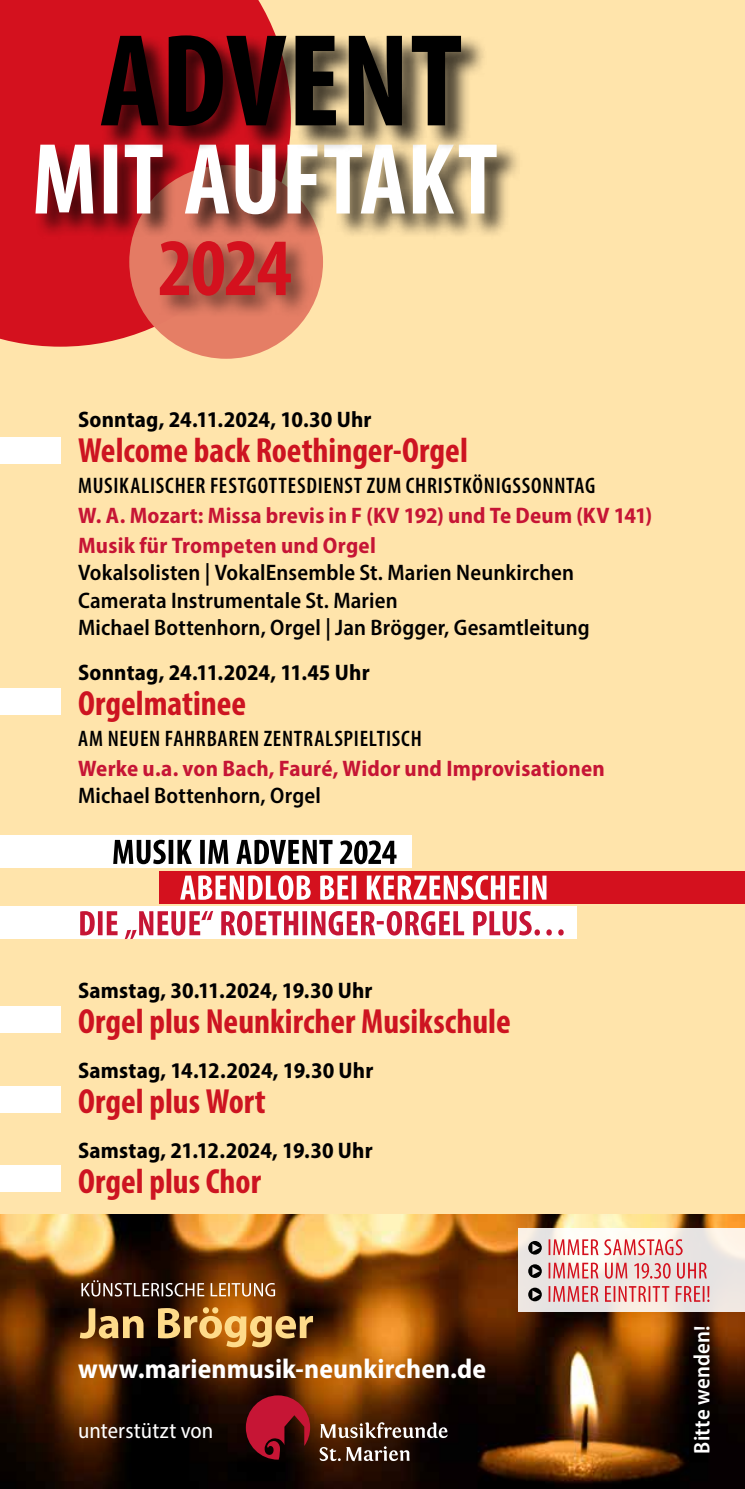
<style>
.page{position:relative;width:745px;height:1489px;background:#fff}
.page>*{position:absolute;margin:0;border:0;box-sizing:border-box;transform-origin:0 0}
.t1{font:700 condensed 35px "Myriad Pro";color:#cd1421}
.t2{font:700 semi-condensed 27.5px "Myriad Pro";letter-spacing:.005em;color:#fff}
.t3{font:600 semi-condensed 22.5px/27.5px "Myriad Pro";letter-spacing:.01em;color:#000}
.t4{font:700 semi-condensed 22.5px "Myriad Pro";letter-spacing:.01em;color:#000}
.t5{font:700 semi-condensed 22.5px/30px "Myriad Pro";letter-spacing:.01em;color:#c61535}
.t6{font:600 condensed 22.5px "Myriad Pro";letter-spacing:.03em;color:#000}
.t7{font:semi-condensed 22.5px "Myriad Pro";letter-spacing:.005em;color:#fff}
.t8{font:600 semi-condensed 22.5px "Myriad Pro";letter-spacing:.01em;color:#fff}
</style>
<div class="page">
<div style="left:0;top:0;width:744px;height:1488px;background:#ffe4ab"></div>
<div style="left:0;top:0;width:291px;height:346px;background:#d4111e"></div>
<div style="left:129px;top:165px;width:194px;height:194px;background:#e57d65;border-radius:50%"></div>
<img style="left:0;top:1214px;width:744px;height:274px">
<svg style="left:80px;top:1307px;width:233px;height:40px;background:#906531"></svg>
<svg style="left:81px;top:1280px;width:194px;height:16px;background:#7e5b41"></svg>
<svg style="left:320px;top:1421px;width:128px;height:17px;background:#796152"></svg>
<svg style="left:319px;top:1446px;width:21px;height:14px"></svg>
<svg style="left:346px;top:1446px;width:63px;height:14px"></svg>
<svg style="left:246px;top:1395px;width:64px;height:64px;background:#81111f"></svg>
<svg style="left:517px;top:1227px;width:227px;height:84px;background:#ede5df"></svg>
<svg style="left:548px;top:1285px;width:161px;height:16px;background:#e4a3a4"></svg>
<svg style="left:528px;top:1287px;width:13px;height:14px"></svg>
<svg style="left:548px;top:1262px;width:158px;height:16px;background:#e5a4a5"></svg>
<svg style="left:528px;top:1264px;width:13px;height:13px"></svg>
<svg style="left:548px;top:1239px;width:134px;height:16px;background:#eda8a8"></svg>
<svg style="left:528px;top:1240px;width:13px;height:14px"></svg>
<div style="left:157px;top:238px;width:156px;height:80px;background:#000;opacity:.5"></div>
<svg style="left:160px;top:241px;width:131px;height:55px;background:#c63836"></svg>
<div style="left:35px;top:143px;width:487px;height:97px;background:#000;opacity:.75"></div>
<svg style="left:35px;top:145px;width:461px;height:69px;background:#c7a49c"></svg>
<div style="left:100px;top:34px;width:387px;height:118px;background:#000;opacity:.75"></div>
<svg style="left:101px;top:35px;width:359px;height:91px;background:#45231d"></svg>
<div style="left:0;top:835px;width:411px;height:32px;background:#fff"></div>
<div style="left:0;top:437px;width:60px;height:26px;background:#fff"></div>
<div style="left:0;top:688px;width:60px;height:27px;background:#fff"></div>
<div style="left:0;top:1006px;width:60px;height:27px;background:#fff"></div>
<div style="left:0;top:1085px;width:60px;height:27px;background:#fff"></div>
<div style="left:0;top:1164px;width:60px;height:27px;background:#fff"></div>
<div style="left:0;top:906px;width:576px;height:32px;background:#fff"></div>
<div style="left:160px;top:871px;width:584px;height:32px;background:#d4111e"></div>
<svg style="left:80px;top:910px;width:483px;height:29px"></svg>
<svg style="left:180px;top:875px;width:366px;height:24px"></svg>
<svg style="left:113px;top:839px;width:283px;height:25px"></svg>
<p class="t4" style="left:78px;top:405px;width:295px">Sonntag, 24.11.2024, 10.30 Uhr</p>
<h1 class="t1" style="left:78px;top:428px;width:391px">Welcome back Roethinger-Orgel</h1>
<p class="t6" style="left:78px;top:471px;width:518px">MUSIKALISCHER FESTGOTTESDIENST ZUM CHRISTKÖNIGSSONNTAG</p>
<p class="t5" style="left:78px;top:499px;width:575px">W. A. Mozart: Missa brevis in F (KV 192) und Te Deum (KV 141)<br>Musik für Trompeten und Orgel</p>
<p class="t3" style="left:78px;top:558px;width:513px">Vokalsolisten | VokalEnsemble St. Marien Neunkirchen<br>Camerata Instrumentale St. Marien<br>Michael Bottenhorn, Orgel | Jan Brögger, Gesamtleitung</p>
<p class="t4" style="left:78px;top:658px;width:293px">Sonntag, 24.11.2024, 11.45 Uhr</p>
<h1 class="t1" style="left:78px;top:681px;width:169px">Orgelmatinee</h1>
<p class="t6" style="left:78px;top:724px;width:345px">AM NEUEN FAHRBAREN ZENTRALSPIELTISCH</p>
<p class="t5" style="left:78px;top:752px;width:528px">Werke u.a. von Bach, Fauré, Widor und Improvisationen</p>
<p class="t3" style="left:78px;top:781px;width:244px">Michael Bottenhorn, Orgel</p>
<p class="t4" style="left:78px;top:976px;width:296px">Samstag, 30.11.2024, 19.30 Uhr</p>
<h1 class="t1" style="left:78px;top:999px;width:434px">Orgel plus Neunkircher Musikschule</h1>
<p class="t4" style="left:78px;top:1056px;width:297px">Samstag, 14.12.2024, 19.30 Uhr</p>
<h1 class="t1" style="left:78px;top:1079px;width:189px">Orgel plus Wort</h1>
<p class="t4" style="left:78px;top:1136px;width:296px">Samstag, 21.12.2024, 19.30 Uhr</p>
<h1 class="t1" style="left:78px;top:1159px;width:184px">Orgel plus Chor</h1>
<p class="t2" style="left:78px;top:1350px;width:409px">www.marienmusik-neunkirchen.de</p>
<p class="t7" style="left:78px;top:1415px;width:137px">unterstützt von</p>
<p class="t8" style="left:687px;top:1453px;width:130px;rotate:-90deg">Bitte wenden!</p>
</div>
